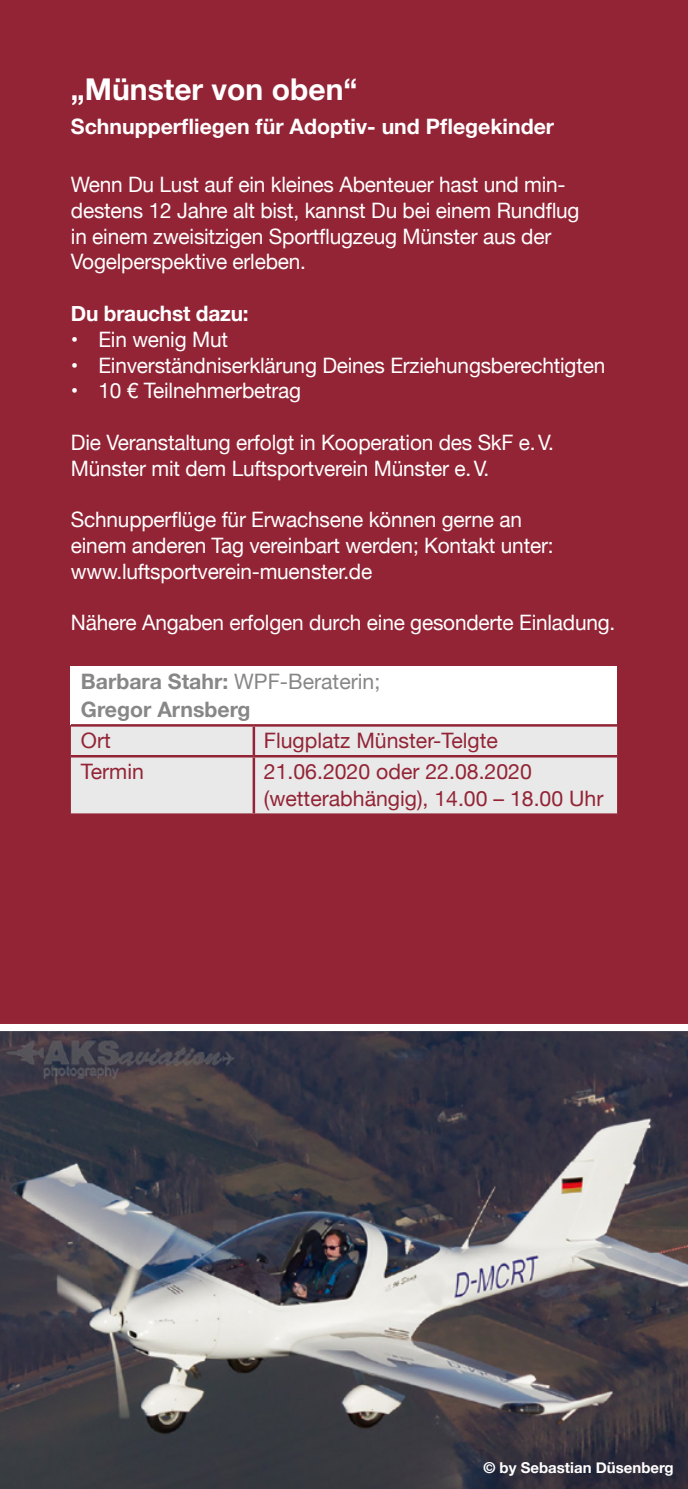
<style>
.page{position:relative;width:688px;height:1489px;background:#fff}
.page>*{position:absolute;margin:0;border:0;box-sizing:border-box;transform-origin:0 0}
.t1{font:700 30px "Helvetica Neue";color:#fff}
.t2{font:21.25px/25.8px "Helvetica Neue";letter-spacing:-.01em;color:#fff}
.t3{font:21.25px/27.5px "Helvetica Neue";color:#932436}
.t4{font:700 21.25px "Helvetica Neue";color:#fff}
.t5{font:700 21.25px/27.5px "Helvetica Neue";color:#868786}
.t6{font:700 15px "Helvetica Neue";color:#fff}
.s1{font-weight:400}
</style>
<div class="page">
<div style="left:0;top:0;width:687px;height:1042px;background:#932436"></div>
<hr style="left:687px;top:0;width:1px;height:1488px;background:#932436">
<div style="left:71px;top:666px;width:546px;height:59px;background:#fff"></div>
<div style="left:71px;top:726px;width:546px;height:87px;background:#e9e9e9"></div>
<hr style="left:252px;top:726px;width:3px;height:29px;background:#932436">
<hr style="left:252px;top:757px;width:3px;height:56px;background:#932436">
<hr style="left:71px;top:724px;width:183px;height:2px;background:#932436">
<hr style="left:254px;top:724px;width:363px;height:2px;background:#932436">
<hr style="left:71px;top:755px;width:183px;height:2px;background:#932436">
<hr style="left:254px;top:755px;width:363px;height:2px;background:#932436">
<img style="left:0;top:1031px;width:687px;height:457px">
<div style="left:0;top:1023px;width:687px;height:8px;background:#fff"></div>
<h1 class="t1" style="left:71px;top:66px;width:288px">„Münster von oben“</h1>
<p class="t4" style="left:71px;top:110px;width:484px">Schnupperfliegen für Adoptiv- und Pflegekinder</p>
<p class="t2" style="left:71px;top:173px;width:510px">Wenn Du Lust auf ein kleines Abenteuer hast und min&shy;destens 12 Jahre alt bist, kannst Du bei einem Rundflug in einem zweisitzigen Sportflugzeug Münster aus der Vogelperspektive erleben.</p>
<p class="t4" style="left:71px;top:297px;width:179px">Du brauchst dazu:</p>
<p class="t2" style="left:71px;top:327px;width:158px">• Ein wenig Mut</p>
<p class="t2" style="left:71px;top:353px;width:535px">• Einverständniserklärung Deines Erziehungsberechtigten</p>
<p class="t2" style="left:71px;top:379px;width:232px">• 10 € Teilnehmerbetrag</p>
<p class="t2" style="left:71px;top:430px;width:484px">Die Veranstaltung erfolgt in Kooperation des SkF e.V.<br>Münster mit dem Luftsportverein Münster e.V.</p>
<p class="t2" style="left:71px;top:508px;width:484px">Schnupperflüge für Erwachsene können gerne an einem anderen Tag vereinbart werden; Kontakt unter: www.luftsportverein-muenster.de</p>
<p class="t2" style="left:71px;top:611px;width:545px">Nähere Angaben erfolgen durch eine gesonderte Einladung.</p>
<p class="t5" style="left:81px;top:668px;width:301px">Barbara Stahr: <span class="s1">WPF-Beraterin;<br></span>Gregor Arnsberg</p>
<p class="t3" style="left:81px;top:727px;width:31px">Ort</p>
<p class="t3" style="left:264px;top:727px;width:235px">Flugplatz Münster-Telgte</p>
<p class="t3" style="left:81px;top:758px;width:64px">Termin</p>
<p class="t3" style="left:264px;top:758px;width:341px">21.06.2020 oder 22.08.2020 (wetterabhängig), 14.00 – 18.00 Uhr</p>
<p class="t6" style="left:483px;top:1455px;width:192px">© by Sebastian Düsenberg</p>
</div>
